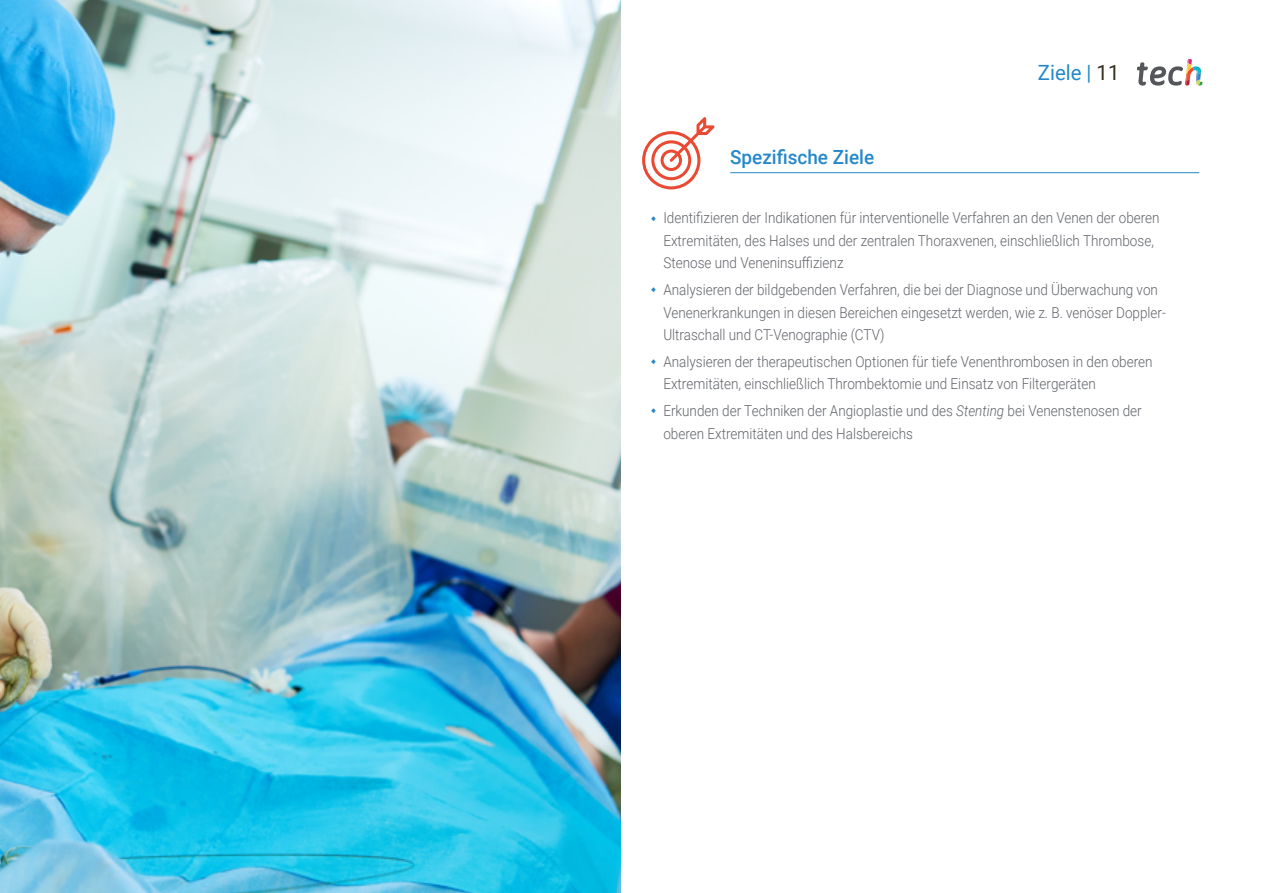
<style>
.page{position:relative;width:1263px;height:893px;background:#fff}
.page>*{position:absolute;margin:0;border:0;box-sizing:border-box;transform-origin:0 0}
.t1{font:21px "Roboto";color:#2488c9}
.t2{font:500 19.5px "Roboto";color:#2488c9}
.t3{font:300 15px/22.5px "Roboto";color:#61646a;scale:.9 1}
.s1{color:#312e20}
.s2{font-style:italic}
</style>
<div class="page">
<hr style="left:730px;top:172px;width:469px;height:1px;background:#2488c9">
<svg style="left:642px;top:117px;width:72px;height:72px"></svg>
<img style="left:0;top:0;width:621px;height:893px">
<svg style="left:1137px;top:59px;width:65px;height:27px"></svg>
<h2 class="t2" style="left:730px;top:144px;width:145px">Spezifische Ziele</h2>
<h1 class="t1" style="left:1038px;top:57px;width:83px">Ziele | <span class="s1">11</span></h1>
<p class="t3" style="left:663px;top:206px;width:553px">Identifizieren der Indikationen für interventionelle Verfahren an den Venen der oberen<br>Extremitäten, des Halses und der zentralen Thoraxvenen, einschließlich Thrombose,<br>Stenose und Veneninsuffizienz</p>
<p class="t3" style="left:663px;top:278px;width:560px">Analysieren der bildgebenden Verfahren, die bei der Diagnose und Überwachung von<br>Venenerkrankungen in diesen Bereichen eingesetzt werden, wie z. B. venöser Doppler-<br>Ultraschall und CT-Venographie (CTV)</p>
<p class="t3" style="left:663px;top:350px;width:545px">Analysieren der therapeutischen Optionen für tiefe Venenthrombosen in den oberen<br>Extremitäten, einschließlich Thrombektomie und Einsatz von Filtergeräten</p>
<p class="t3" style="left:663px;top:399px;width:533px">Erkunden der Techniken der Angioplastie und des <span class="s2">Stenting</span> bei Venenstenosen der oberen Extremitäten und des Halsbereichs</p>
</div>
